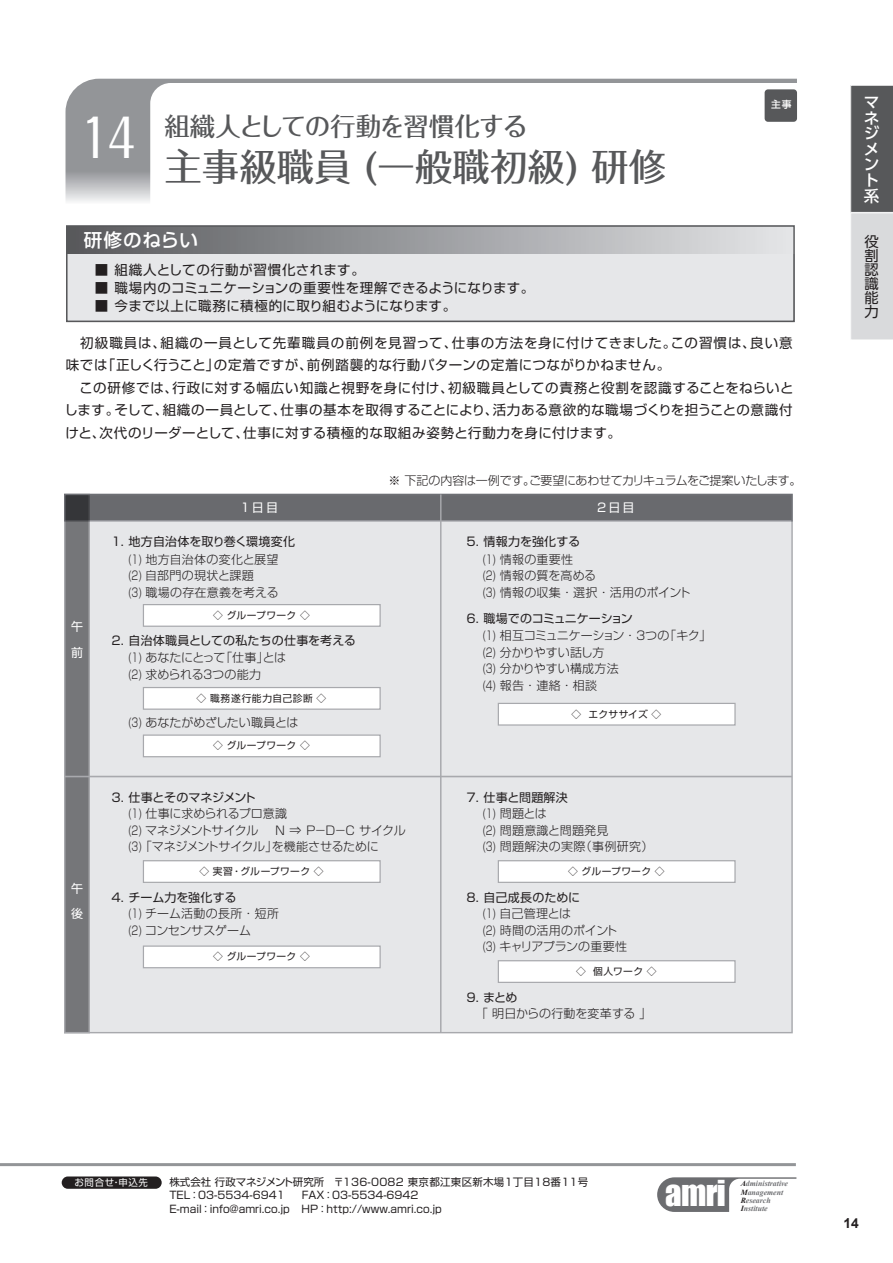
<style>
.page{position:relative;width:893px;height:1263px;background:#fff}
.page>*{position:absolute;margin:0;border:0;box-sizing:border-box;transform-origin:0 0}
.t1{font:500 37.5px "Folk Pro";color:#57585a}
.t2{font:32.85px "Impact";color:#fff}
.t3{font:500 25.5px "Folk Pro";letter-spacing:-.05em;color:#57585a}
.t4{font:500 18.6px "Shin Go Pro";letter-spacing:.05em;color:#fff}
.t5{font:500 15.6px/15.6px "UD Shin Go Pro";color:#fff;text-align:justify}
.t6{font:14.25px/14px "UD Shin Go Pro";color:#231f20;text-align:justify}
.t7{font:700 13.8px "Arial";color:#231f20}
.t8{font:13.5px/22.5px "Shin Go Pro";letter-spacing:.04em;color:#231f20}
.t9{font:13.5px "Shin Go Pro";letter-spacing:.02em;color:#231f20}
.t10{font:300 12px/16.5px "Shin Go Pro";letter-spacing:-.005em;color:#231f20;scale:.75 1}
.t11{font:300 12px/16.5px "Shin Go Pro";letter-spacing:.025em;color:#231f20;scale:.75 1}
.t12{font:300 12px/16.5px "Shin Go Pro";letter-spacing:-.03em;color:#231f20;scale:.75 1}
.t13{font:12px "Shin Go Pro";letter-spacing:.005em;color:#231f20}
.t14{font:300 12px "Shin Go Pro";letter-spacing:-.03em;color:#231f20}
.t15{font:300 12px "Shin Go Pro";letter-spacing:-.005em;color:#231f20}
.t16{font:12px "Shin Go Pro";letter-spacing:-.03em;color:#231f20}
.t17{font:12px/25.5px "Shin Go Pro";letter-spacing:.18em;color:#fff}
.t18{font:12px "Shin Go Pro";letter-spacing:.025em;color:#231f20}
.t19{font:10.5px/13.5px "Shin Go Pro";color:#231f20}
.t20{font:9.75px "Shin Go Pro";letter-spacing:.045em;color:#231f20}
.t21{font:9.75px "Shin Go Pro";letter-spacing:.07em;color:#231f20}
.t22{font:500 9.75px "Shin Go Pro";color:#fff}
.t23{font:9.45px "Shin Go Pro";letter-spacing:.075em;color:#fff}
.t24{font:italic 700 7.8px/8.2px "Times New Roman";color:#6c6d70}
.s1{font-size:52.5px;color:#fff}
.s2{color:#231f20}
</style>
<div class="page">
<svg style="left:66px;top:79px;width:731px;height:123px"></svg>
<div style="left:65px;top:494px;width:727px;height:539px;background:#e6e7e9"></div>
<div style="left:65px;top:494px;width:24px;height:539px;background:#757679"></div>
<div style="left:64px;top:494px;width:26px;height:539px;border:1px solid #a8a9ad"></div>
<hr style="left:65px;top:776px;width:727px;height:1px;background:#a8a9ad">
<div style="left:65px;top:494px;width:727px;height:27px;background:#696a6e"></div>
<div style="left:64px;top:494px;width:729px;height:27px;border:1px solid #a8a9ad"></div>
<hr style="left:440px;top:494px;width:1px;height:539px;background:#a8a9ad">
<div style="left:143px;top:605px;width:237px;height:21px;background:#fff"></div>
<div style="left:143px;top:604px;width:238px;height:23px;border:1px solid #a8a9ad"></div>
<div style="left:143px;top:735px;width:237px;height:22px;background:#fff"></div>
<div style="left:143px;top:734px;width:238px;height:23px;border:1px solid #a8a9ad"></div>
<div style="left:143px;top:946px;width:237px;height:22px;background:#fff"></div>
<div style="left:143px;top:945px;width:238px;height:23px;border:1px solid #a8a9ad"></div>
<div style="left:143px;top:861px;width:237px;height:21px;background:#fff"></div>
<div style="left:143px;top:860px;width:238px;height:23px;border:1px solid #a8a9ad"></div>
<div style="left:143px;top:687px;width:237px;height:22px;background:#fff"></div>
<div style="left:143px;top:687px;width:238px;height:23px;border:1px solid #a8a9ad"></div>
<div style="left:498px;top:703px;width:237px;height:22px;background:#fff"></div>
<div style="left:498px;top:703px;width:238px;height:23px;border:1px solid #a8a9ad"></div>
<div style="left:498px;top:961px;width:237px;height:21px;background:#fff"></div>
<div style="left:498px;top:960px;width:238px;height:23px;border:1px solid #a8a9ad"></div>
<div style="left:498px;top:861px;width:237px;height:21px;background:#fff"></div>
<div style="left:498px;top:860px;width:238px;height:23px;border:1px solid #a8a9ad"></div>
<div style="left:67px;top:226px;width:727px;height:95px;background:#e6e7e9"></div>
<div style="left:67px;top:226px;width:727px;height:27px;background:linear-gradient(to right,#58595c,#e4e5e7)"></div>
<div style="left:66px;top:225px;width:729px;height:97px;border:1px solid #57585a"></div>
<div style="left:765px;top:89px;width:32px;height:33px;background:#57585a;border-radius:3px"></div>
<svg style="left:850px;top:85px;width:43px;height:255px;background:#9b9c9e"></svg>
<svg style="left:657px;top:1177px;width:139px;height:35px"></svg>
<hr style="left:0;top:1163px;width:796px;height:3px;background:#939598">
<div style="left:62px;top:1176px;width:100px;height:13px;background:#231f20;border-radius:6px"></div>
<h3 class="t3" style="left:81px;top:105px;width:448px"><span class="s1">14</span> 組織人としての行動を習慣化する</h3>
<h1 class="t1" style="left:164px;top:135px;width:503px">主事級職員 (一般職初級) 研修</h1>
<h3 class="t4" style="left:84px;top:225px;width:116px">研修のねらい</h3>
<p class="t8" style="left:95px;top:257px;width:271px">■ 組織人としての行動が習慣化されます。</p>
<p class="t8" style="left:95px;top:275px;width:441px">■ 職場内のコミュニケーションの重要性を理解できるようになります。</p>
<p class="t9" style="left:95px;top:295px;width:363px">■ 今まで以上に職務に積極的に取り組むようになります。</p>
<p class="t22" style="left:771px;top:97px;width:22px">主事</p>
<p class="t8" style="left:64px;top:330px;width:731px">　初級職員は、組織の一員として先輩職員の前例を見習って、仕事の方法を身に付けてきました。この習慣は、良い意味では「正しく行うこと」の定着ですが、前例踏襲的な行動パターンの定着につながりかねません。<br>　この研修では、行政に対する幅広い知識と視野を身に付け、初級職員としての責務と役割を認識することをねらいとします。そして、組織の一員として、仕事の基本を取得することにより、活力ある意欲的な職場づくりを担うことの意識付けと、次代のリーダーとして、仕事に対する積極的な取組み姿勢と行動力を身に付けます。</p>
<p class="t14" style="left:388px;top:470px;width:415px">※ 下記の内容は一例です。ご要望にあわせてカリキュラムをご提案いたします。</p>
<p class="t17" style="left:239px;top:493px;width:40px">１日目</p>
<p class="t17" style="left:597px;top:493px;width:39px">2日目</p>
<p class="t17" style="left:71px;top:613px;width:13px">午前</p>
<p class="t17" style="left:71px;top:874px;width:13px">午後</p>
<p class="t13" style="left:110px;top:531px;width:187px">１．地方自治体を取り巻く環境変化</p>
<p class="t11" style="left:128px;top:549px;width:202px">(1) 地方自治体の変化と展望(2) 自部門の現状と課題<br>(3) 職場の存在意義を考える</p>
<p class="t20" style="left:213px;top:607px;width:98px">◇ グループワーク ◇</p>
<p class="t13" style="left:110px;top:630px;width:247px">２. 自治体職員としての私たちの仕事を考える</p>
<p class="t12" style="left:128px;top:648px;width:212px">(1) あなたにとって「仕事」とは(2) 求められる３つの能力</p>
<p class="t10" style="left:128px;top:713px;width:229px">(3) あなたがめざしたい職員とは</p>
<p class="t21" style="left:197px;top:690px;width:131px">◇ 職務遂行能力自己診断 ◇</p>
<p class="t20" style="left:213px;top:738px;width:98px">◇ グループワーク ◇</p>
<p class="t16" style="left:110px;top:787px;width:147px">３. 仕事とそのマネジメント</p>
<p class="t12" style="left:128px;top:804px;width:372px">(1) 仕事に求められるプロ意識<br>(2) マネジメントサイクル　 Ｎ ⇒ Ｐ－Ｄ－Ｃ サイクル(3) 「マネジメントサイクル」を機能させるために</p>
<p class="t20" style="left:199px;top:863px;width:125px">◇ 実習・グループワーク ◇</p>
<p class="t13" style="left:110px;top:887px;width:128px">４．チーム力を強化する</p>
<p class="t10" style="left:128px;top:904px;width:203px">(1) チーム活動の長所 ・ 短所(2) コンセンサスゲーム</p>
<p class="t20" style="left:213px;top:949px;width:98px">◇ グループワーク ◇</p>
<p class="t13" style="left:465px;top:531px;width:117px">５. 情報力を強化する</p>
<p class="t11" style="left:482px;top:549px;width:279px">(1) 情報の重要性<br>(2) 情報の質を高める<br>(3) 情報の収集 ・ 選択 ・ 活用のポイント</p>
<p class="t13" style="left:465px;top:608px;width:169px">６．職場でのコミュニケーション</p>
<p class="t10" style="left:482px;top:626px;width:307px">(1) 相互コミュニケーション ・ ３つの「キク」(2) 分かりやすい話し方<br>(3) 分かりやすい構成方法<br>(4) 報告 ・ 連絡 ・ 相談</p>
<p class="t20" style="left:572px;top:706px;width:91px">◇ エクササイズ ◇</p>
<p class="t18" style="left:465px;top:787px;width:104px">７．仕事と問題解決</p>
<p class="t11" style="left:482px;top:804px;width:229px">(1) 問題とは<br>(2) 問題意識と問題発見<br>(3) 問題解決の実際（事例研究）</p>
<p class="t20" style="left:568px;top:863px;width:98px">◇ グループワーク ◇</p>
<p class="t13" style="left:465px;top:887px;width:117px">８．自己成長のために</p>
<p class="t10" style="left:482px;top:904px;width:194px">(1) 自己管理とは<br>(2) 時間の活用のポイント(3) キャリアプランの重要性</p>
<p class="t13" style="left:465px;top:987px;width:54px">９．まとめ</p>
<p class="t20" style="left:576px;top:963px;width:82px">◇ 個人ワーク ◇</p>
<p class="t15" style="left:476px;top:1004px;width:177px">「 明日からの行動を変革する 」</p>
<p class="t5" style="left:864px;top:94px;width:17px">マネジメント系</p>
<p class="t6" style="left:865px;top:234px;width:15px">役割認識能力</p>
<p class="t23" style="left:75px;top:1175px;width:75px">お問合せ・申込先</p>
<p class="t19" style="left:169px;top:1174px;width:420px">株式会社 行政マネジメント研究所 〒136-0082 東京都江東区新木場１丁目18番11号<br>TEL：03-5534-6941</p>
<p class="t19" style="left:169px;top:1187px;width:274px;text-indent:132px">FAX：03-5534-6942<br>E-mail：info@amri.co.jp HP：http://www.amri.co.jp</p>
<h2 class="t2" style="left:665px;top:1168px;width:62px">AMRI</h2>
<p class="t24" style="left:741px;top:1179px;width:49px"><span class="s2">A</span>dministrative<br><span class="s2">M</span>anagement<br><span class="s2">R</span>esearch<br><span class="s2">I</span>nstitute</p>
<p class="t7" style="left:844px;top:1213px;width:17px">14</p>
</div>
